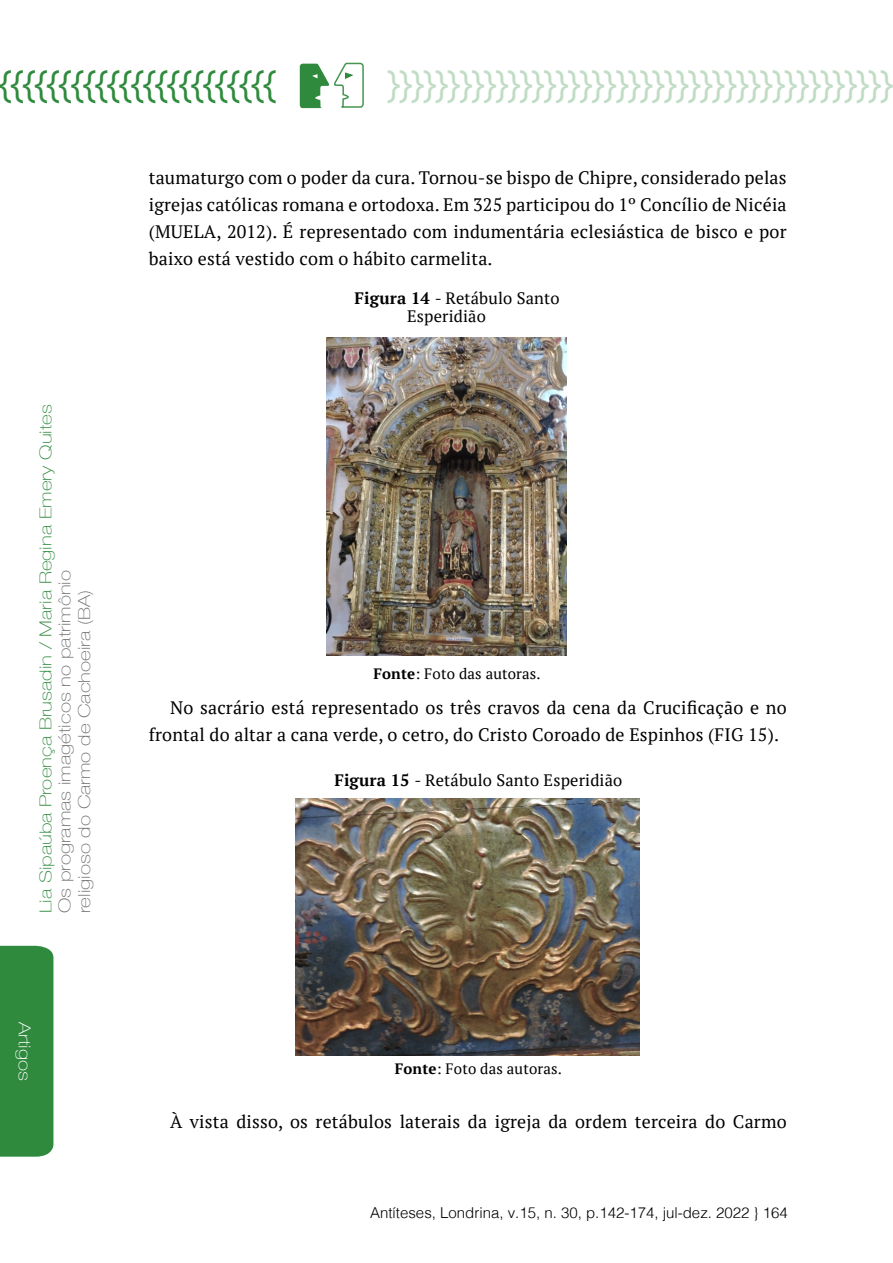
<style>
.page{position:relative;width:893px;height:1263px;background:#fff}
.page>*{position:absolute;margin:0;border:0;box-sizing:border-box;transform-origin:0 0}
.t1{font:36px "Helvetica";color:#c1dcc5}
.t2{font:18px/27px "PT Serif";letter-spacing:.01em;color:#000;text-align:justify}
.t3{font:100 16.5px/19.8px "Helvetica Neue";color:#706f6f;scale:1.25 1}
.t4{font:16.5px/18px "PT Serif";letter-spacing:.01em;color:#000}
.t5{font:100 16.5px "Helvetica Neue";color:#308a3e;scale:1.25 1}
.t6{font:100 16.5px "Helvetica Neue";color:#fff;scale:1.25 1}
.t7{font:300 15px "Helvetica";color:#000}
.t8{font:15px "PT Serif";letter-spacing:.01em;color:#000}
.s1{font-weight:700}
</style>
<div class="page">
<div style="left:0;top:946px;width:53px;height:211px;background:#308a3e"></div>
<svg style="left:300px;top:62px;width:64px;height:46px"></svg>
<img style="left:327px;top:337px;width:239px;height:319px">
<img style="left:296px;top:798px;width:343px;height:258px">
<p class="t5" style="left:33px;top:913px;width:408px;rotate:-90deg">Lia Sipaúba Proença Brusadin / Maria Regina Emery Quites</p>
<p class="t3" style="left:54px;top:913px;width:276px;rotate:-90deg">Os programas imagéticos no patrimônio religioso do Carmo de Cachoeira (BA)</p>
<p class="t6" style="left:37px;top:1021px;width:49px;rotate:90deg">Artigos</p>
<h1 class="t1" style="left:387px;top:56px;width:507px">}}}}}}}}}}}}}}}}}}}}}}}}}}}}}}}}}}}}}}}}}}</h1>
<p class="t2" style="left:149px;top:164px;width:639px">taumaturgo com o poder da cura. Tornou-se bispo de Chipre, considerado pelas igrejas católicas romana e ortodoxa. Em 325 participou do 1º Concílio de Nicéia (MUELA, 2012). É representado com indumentária eclesiástica de bisco e por baixo está vestido com o hábito carmelita.</p>
<p class="t4" style="left:407px;top:289px;width:154px;text-indent:-52px"><span class="s1">Figura 14</span> - Retábulo Santo<br>Esperidião</p>
<p class="t8" style="left:373px;top:664px;width:169px"><span class="s1">Fonte</span>: Foto das autoras.</p>
<p class="t2" style="left:149px;top:694px;width:639px;text-indent:21px">No sacrário está representado os três cravos da cena da Crucificação e no frontal do altar a cana verde, o cetro, do Cristo Coroado de Espinhos (FIG 15).</p>
<p class="t4" style="left:334px;top:771px;width:290px"><span class="s1">Figura 15</span> - Retábulo Santo Esperidião</p>
<p class="t8" style="left:395px;top:1059px;width:169px"><span class="s1">Fonte</span>: Foto das autoras.</p>
<p class="t2" style="left:170px;top:1108px;width:618px">À vista disso, os retábulos laterais da igreja da ordem terceira do Carmo</p>
<p class="t7" style="left:370px;top:1200px;width:419px">Antíteses, Londrina, v.15, n. 30, p.142-174, jul-dez. 2022 } 164</p>
</div>
